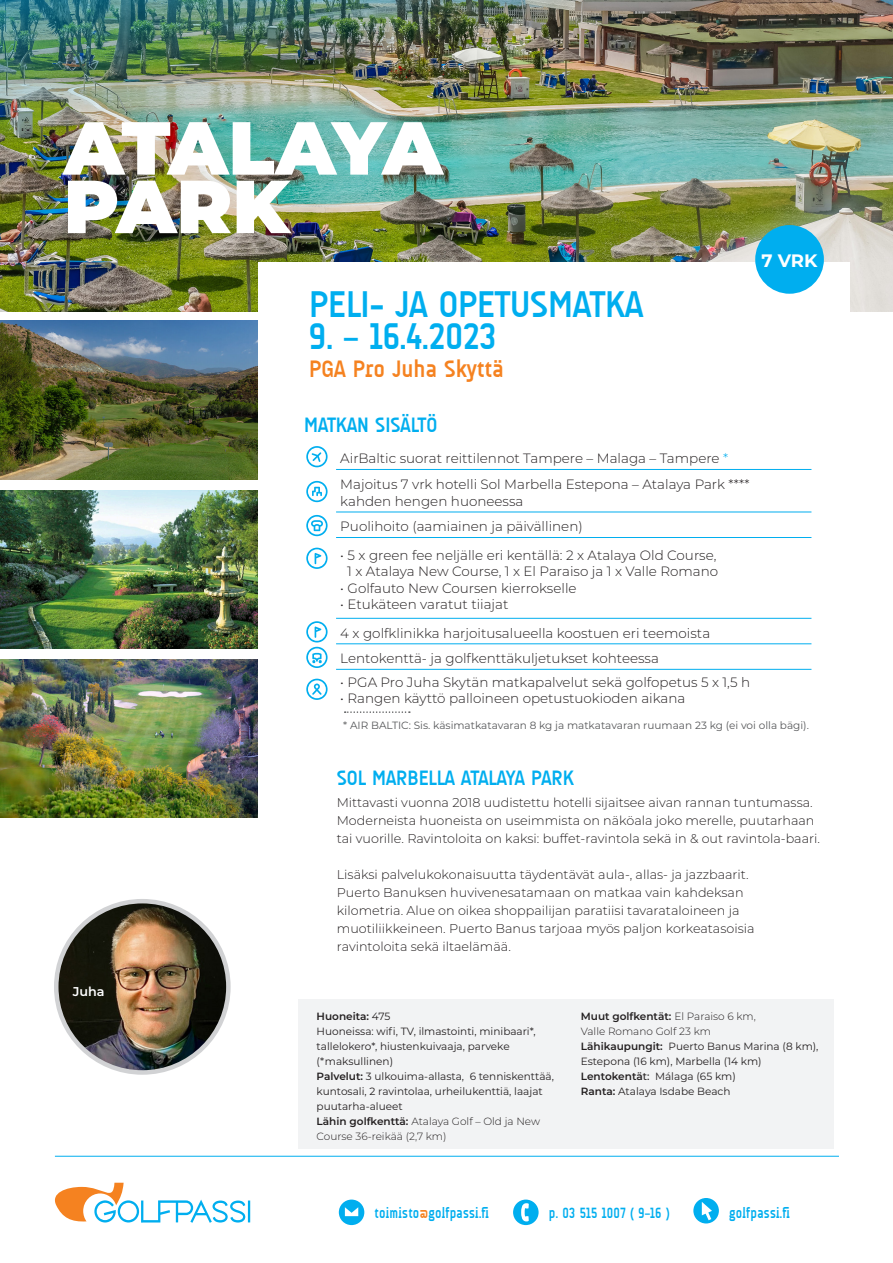
<style>
.page{position:relative;width:893px;height:1263px;background:#fff}
.page>*{position:absolute;margin:0;border:0;box-sizing:border-box;transform-origin:0 0}
.PÄÄOTSIKKO{font:900 75px/58.5px "Montserrat";letter-spacing:-.035em;color:#fff}
.leipisotsikko{font:700 37.5px "A Udimat";color:#00aeef}
.leipisotsikko-2{font:700 24px "A Udimat";color:#f58220}
.Väliiootsikot{font:700 21px "A Udimat";color:#00aeef}
.ALAOTSIKKO_12p{font:700 18px "Montserrat";color:#fff}
.yhteystiedot_sininen{font:700 15px "A Udimat";letter-spacing:.02em;color:#00aeef;scale:.89 1}
.täppätekstit{font:300 13.5px/16.5px "Montserrat";color:#231f20}
.Leipis{font:300 12.75px/18px "Montserrat";color:#231f20}
.Leipis-2{font:600 12.75px "Montserrat";color:#fff}
.Laatikkoteksti_7p{font:10.5px/15px "Montserrat";color:#231f20}
.Laatikkoteksti_7p-2{font:300 10.5px/15px "Montserrat";color:#231f20}
.Täppäteksti_7p_sinin{font:10.5px "Montserrat";color:#57585a}
.Laatikkoteksti_7p-3{font:600 10.5px "Montserrat";color:#231f20}
.s1{color:#00aeef}
.s2{font-weight:400}
.s3{font-weight:600}
.s4{font-weight:500}
.s5{color:#f58220}
</style>
<div class="page">
<img style="left:0;top:0;width:893px;height:311px">
<img style="left:0;top:0;width:882px;height:196px">
<div style="left:298px;top:999px;width:535px;height:150px;background:#f2f3f4"></div>
<img style="left:0;top:490px;width:258px;height:158px">
<img style="left:0;top:659px;width:258px;height:159px">
<img style="left:0;top:321px;width:258px;height:158px">
<div style="left:258px;top:263px;width:592px;height:103px;background:#fff"></div>
<hr style="left:336px;top:669px;width:475px;height:1px;background:#00aeef">
<hr style="left:336px;top:469px;width:475px;height:1px;background:#00aeef">
<hr style="left:336px;top:537px;width:475px;height:1px;background:#00aeef">
<hr style="left:336px;top:643px;width:475px;height:1px;background:#00aeef">
<hr style="left:336px;top:618px;width:475px;height:1px;background:#00aeef">
<hr style="left:336px;top:512px;width:475px;height:1px;background:#00aeef">
<svg style="left:306px;top:446px;width:22px;height:21px"></svg>
<svg style="left:306px;top:481px;width:22px;height:21px"></svg>
<svg style="left:306px;top:515px;width:22px;height:21px"></svg>
<svg style="left:306px;top:548px;width:22px;height:21px"></svg>
<svg style="left:306px;top:621px;width:22px;height:47px"></svg>
<svg style="left:306px;top:679px;width:22px;height:21px"></svg>
<div style="left:755px;top:225px;width:69px;height:69px;background:#00aeef;border-radius:50%"></div>
<svg style="left:54px;top:1183px;width:196px;height:40px"></svg>
<hr style="left:55px;top:1156px;width:784px;height:1px;background:#00aeef">
<svg style="left:339px;top:1199px;width:25px;height:26px"></svg>
<svg style="left:513px;top:1199px;width:26px;height:26px"></svg>
<svg style="left:693px;top:1198px;width:26px;height:25px"></svg>
<img style="left:56px;top:901px;width:172px;height:171px;border-radius:86px">
<div style="left:54px;top:899px;width:177px;height:176px;border:4px solid #d1d2d4;border-radius:50%"></div>
<svg style="left:345px;top:711px;width:65px;height:2px"></svg>
<p class="PÄÄOTSIKKO" style="left:64px;top:114px;width:381px">ATALAYA<br>PARK</p>
<p class="leipisotsikko" style="left:309px;top:283px;width:336px">PELI- JA OPETUSMATKA</p>
<p class="leipisotsikko" style="left:309px;top:315px;width:189px">9. – 16.4.2023</p>
<p class="leipisotsikko-2" style="left:309px;top:356px;width:196px">PGA Pro Juha Skyttä</p>
<p class="Väliiootsikot" style="left:304px;top:413px;width:135px">MATKAN SISÄLTÖ</p>
<p class="täppätekstit" style="left:340px;top:450px;width:389px">AirBaltic suorat reittilennot Tampere – Malaga – Tampere <span class="s1">*</span></p>
<p class="täppätekstit" style="left:340px;top:475px;width:411px">Majoitus 7 vrk hotelli Sol Marbella Estepona – Atalaya Park **** kahden hengen huoneessa</p>
<p class="täppätekstit" style="left:340px;top:518px;width:244px">Puolihoito (aamiainen ja päivällinen)</p>
<p class="täppätekstit" style="left:340px;top:546px;width:379px;text-align:center">• 5 x green fee neljälle eri kentällä: 2 x Atalaya Old Course,<br>1 x Atalaya New Course, 1 x El Paraiso ja 1 x Valle Romano</p>
<p class="täppätekstit" style="left:340px;top:579px;width:238px">• Golfauto New Coursen kierrokselle</p>
<p class="täppätekstit" style="left:340px;top:596px;width:170px">• Etukäteen varatut tiiajat</p>
<p class="täppätekstit" style="left:340px;top:624px;width:371px">4 x golfklinikka harjoitusalueella koostuen eri teemoista</p>
<p class="täppätekstit" style="left:340px;top:650px;width:320px">Lentokenttä- ja golfkenttäkuljetukset kohteessa</p>
<p class="täppätekstit" style="left:340px;top:673px;width:411px">• PGA Pro Juha Skytän matkapalvelut sekä golfopetus 5 x 1,5 h</p>
<p class="täppätekstit" style="left:340px;top:690px;width:347px">• Rangen käyttö palloineen opetustuokioden aikana</p>
<p class="ALAOTSIKKO_12p" style="left:762px;top:248px;width:57px">7 VRK</p>
<p class="Täppäteksti_7p_sinin" style="left:343px;top:718px;width:467px">* AIR BALTIC: Sis. käsimatkatavaran 8 kg ja matkatavaran ruumaan 23 kg (ei voi olla bägi).</p>
<p class="Leipis-2" style="left:73px;top:982px;width:33px">Juha</p>
<p class="Väliiootsikot" style="left:337px;top:766px;width:239px">SOL MARBELLA ATALAYA PARK</p>
<p class="Leipis" style="left:337px;top:793px;width:485px">Mittavasti vuonna 2018 uudistettu hotelli sijaitsee aivan rannan tuntumassa.<br>Moderneista huoneista on useimmista on näköala joko merelle, puutarhaan tai vuorille. Ravintoloita on kaksi: buffet-ravintola sekä in &amp; out ravintola-baari.</p>
<p class="Leipis" style="left:337px;top:865px;width:413px">Lisäksi palvelukokonaisuutta täydentävät aula-, allas- ja jazzbaarit.</p>
<p class="Leipis" style="left:337px;top:883px;width:408px">Puerto Banuksen huvivenesatamaan on matkaa vain kahdeksan</p>
<p class="Leipis" style="left:337px;top:901px;width:404px">kilometria. Alue on oikea shoppailijan paratiisi tavarataloineen ja</p>
<p class="Leipis" style="left:337px;top:919px;width:419px">muotiliikkeineen. Puerto Banus tarjoaa myös paljon korkeatasoisia</p>
<p class="Leipis" style="left:337px;top:937px;width:176px">ravintoloita sekä iltaelämää.</p>
<p class="Laatikkoteksti_7p-3" style="left:317px;top:1008px;width:75px">Huoneita: <span class="s2">475</span></p>
<p class="Laatikkoteksti_7p" style="left:317px;top:1023px;width:221px">Huoneissa: wifi, TV, ilmastointi, minibaari*, tallelokero*, hiustenkuivaaja, parveke (*maksullinen)</p>
<p class="Laatikkoteksti_7p" style="left:317px;top:1068px;width:239px"><span class="s3">Palvelut:</span> 3 ulkouima-allasta, 6 tenniskenttää, kuntosali, 2 ravintolaa, urheilukenttiä, laajat puutarha-alueet</p>
<p class="Laatikkoteksti_7p-2" style="left:317px;top:1113px;width:225px"><span class="s3">Lähin golfkenttä:</span> Atalaya Golf – Old ja New<br>Course 36-reikää (2,7 km)</p>
<p class="Laatikkoteksti_7p-2" style="left:581px;top:1008px;width:176px"><span class="s3">Muut golfkentät:</span> El Paraiso 6 km,<br>Valle Romano Golf 23 km</p>
<p class="Laatikkoteksti_7p" style="left:581px;top:1038px;width:239px"><span class="s3">Lähikaupungit:</span> Puerto Banus Marina (8 km),<br>Estepona (16 km), Marbella (14 km)</p>
<p class="Laatikkoteksti_7p" style="left:581px;top:1068px;width:156px"><span class="s3">Lentokentä</span><span class="s4">t:</span> Málaga (65 km)</p>
<p class="Laatikkoteksti_7p" style="left:581px;top:1083px;width:151px"><span class="s3">Ranta:</span> Atalaya Isdabe Beach</p>
<p class="yhteystiedot_sininen" style="left:375px;top:1204px;width:130px">toimisto<span class="s5">@</span>golfpassi.fi</p>
<p class="yhteystiedot_sininen" style="left:549px;top:1204px;width:137px">p. 03 515 1007 ( 9–16 )</p>
<p class="yhteystiedot_sininen" style="left:729px;top:1204px;width:70px">golfpassi.fi</p>
</div>
